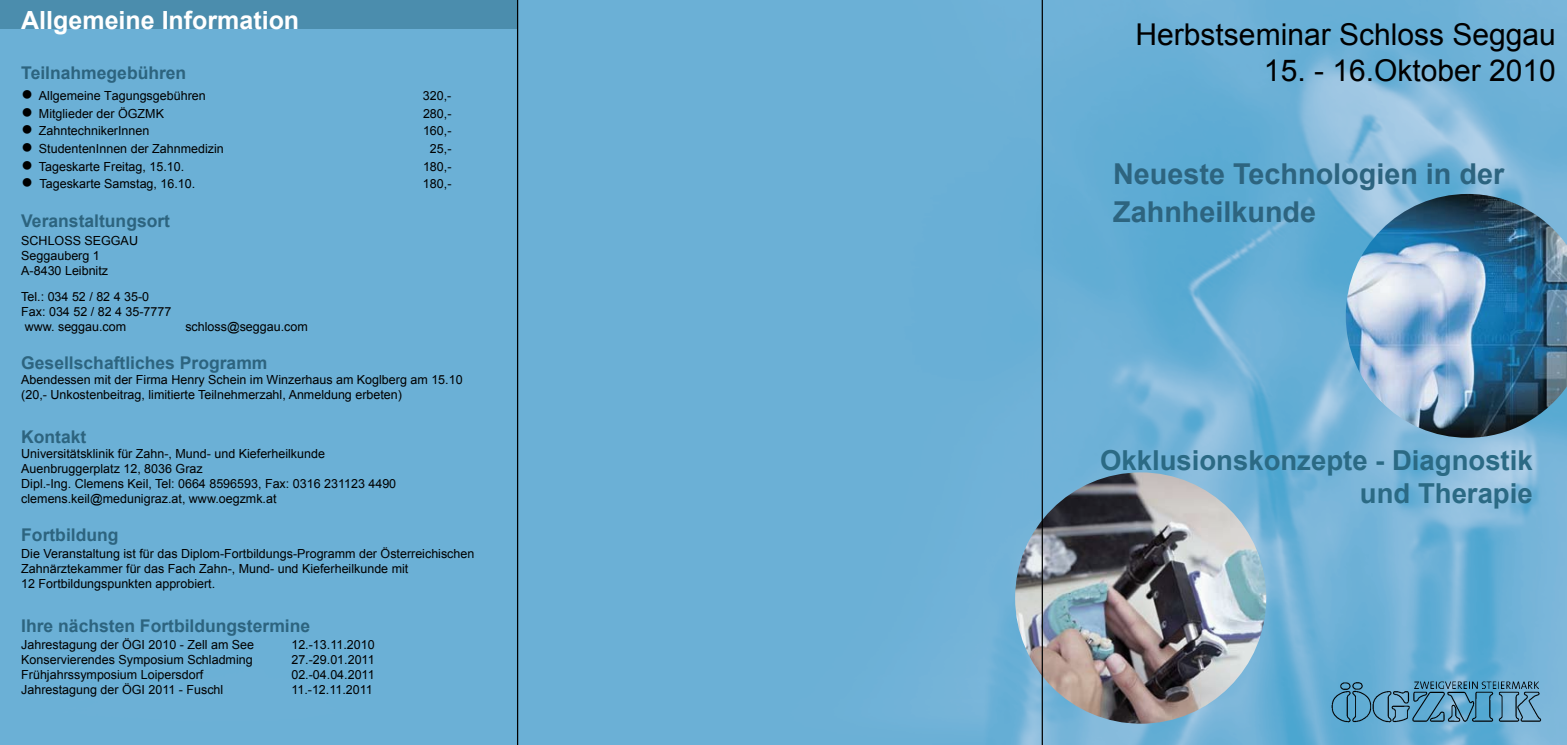
<style>
.page{position:relative;width:1567px;height:745px;background:#fff}
.page>*{position:absolute;margin:0;border:0;box-sizing:border-box;transform-origin:0 0}
.t1{font:30px "Arial";color:#000}
.t2{font:700 28.75px/37.5px "Arial";color:#2d647f}
.t3{font:700 27.5px/33px "Arial";color:#2b6a84;text-align:right}
.t4{font:700 25px "Arial";color:#fff}
.t5{font:700 17.5px "Arial";color:#2d647f}
.t6{font:12.5px/15px "Arial";color:#000}
.t7{font:12.5px "Arial";letter-spacing:-.035em;color:#000}
.s1{font-size:20px}
</style>
<div class="page">
<img style="left:0;top:0;width:1566px;height:744px">
<img style="left:1331px;top:680px;width:210px;height:41px">
<div style="left:0;top:0;width:517px;height:28px;background:#4b8dad"></div>
<img style="left:1345px;top:194px;width:221px;height:243px">
<img style="left:1015px;top:472px;width:251px;height:251px;border-radius:125px">
<div style="left:517px;top:0;width:525px;height:744px;background:#6bb0d6"></div>
<h3 class="t4" style="left:21px;top:4px;width:279px">Allgemeine Information</h3>
<h1 class="t1" style="left:1135px;top:15px;width:422px">Herbstseminar Schloss Seggau</h1>
<h3 class="t5" style="left:21px;top:62px;width:166px">Teilnahmegebühren</h3>
<h1 class="t1" style="left:1263px;top:51px;width:293px">15. - 16.Oktober 2010</h1>
<p class="t6" style="left:21px;top:89px;width:186px"><span class="s1">●</span> Allgemeine Tagungsgebühren</p>
<p class="t6" style="left:423px;top:89px;width:30px">320,-</p>
<p class="t6" style="left:21px;top:106px;width:144px"><span class="s1">●</span> Mitglieder der ÖGZMK</p>
<p class="t6" style="left:423px;top:106px;width:30px">280,-</p>
<p class="t6" style="left:21px;top:124px;width:130px"><span class="s1">●</span> ZahntechnikerInnen</p>
<p class="t6" style="left:423px;top:124px;width:30px">160,-</p>
<p class="t6" style="left:21px;top:141px;width:204px"><span class="s1">●</span> StudentenInnen der Zahnmedizin</p>
<p class="t6" style="left:430px;top:141px;width:23px">25,-</p>
<p class="t6" style="left:21px;top:159px;width:164px"><span class="s1">●</span> Tageskarte Freitag, 15.10.</p>
<p class="t6" style="left:423px;top:159px;width:30px">180,-</p>
<p class="t6" style="left:21px;top:176px;width:175px"><span class="s1">●</span> Tageskarte Samstag, 16.10.</p>
<p class="t6" style="left:423px;top:176px;width:30px">180,-</p>
<h3 class="t5" style="left:21px;top:209px;width:150px">Veranstaltungsort</h3>
<p class="t6" style="left:21px;top:233px;width:118px">SCHLOSS SEGGAU<br>Seggauberg 1<br>A-8430 Leibnitz</p>
<p class="t6" style="left:21px;top:289px;width:152px">Tel.: 034 52 / 82 4 35-0<br>Fax: 034 52 / 82 4 35-7777 www. seggau.com</p>
<h2 class="t2" style="left:1113px;top:156px;width:392px">Neueste Technologien in der<br>Zahnheilkunde</h2>
<p class="t6" style="left:185px;top:319px;width:124px">schloss@seggau.com</p>
<h3 class="t5" style="left:21px;top:351px;width:248px">Gesellschaftliches Programm</h3>
<p class="t6" style="left:21px;top:372px;width:443px">Abendessen mit der Firma Henry Schein im Winzerhaus am Koglberg am 15.10 (20,- Unkostenbeitrag, limitierte Teilnehmerzahl, Anmeldung erbeten)</p>
<h3 class="t5" style="left:21px;top:424px;width:67px">Kontakt</h3>
<p class="t6" style="left:21px;top:445px;width:376px">Universitätsklinik für Zahn-, Mund- und Kieferheilkunde Auenbruggerplatz 12, 8036 Graz<br>Dipl.-Ing. Clemens Keil, Tel: 0664 8596593, Fax: 0316 231123 4490 clemens.keil@medunigraz.at, www.oegzmk.at</p>
<h3 class="t5" style="left:21px;top:523px;width:99px">Fortbildung</h3>
<p class="t6" style="left:21px;top:546px;width:454px">Die Veranstaltung ist für das Diplom-Fortbildungs-Programm der Österreichischen<br>Zahnärztekammer für das Fach Zahn-, Mund- und Kieferheilkunde mit<br>12 Fortbildungspunkten approbiert.</p>
<h3 class="t5" style="left:21px;top:613px;width:290px">Ihre nächsten Fortbildungstermine</h3>
<p class="t6" style="left:21px;top:636px;width:234px">Jahrestagung der ÖGI 2010 - Zell am See</p>
<p class="t6" style="left:291px;top:636px;width:85px">12.-13.11.2010</p>
<p class="t6" style="left:21px;top:651px;width:233px">Konservierendes Symposium Schladming</p>
<p class="t6" style="left:291px;top:651px;width:85px">27.-29.01.2011</p>
<p class="t6" style="left:21px;top:666px;width:183px">Frühjahrssymposium Loipersdorf</p>
<p class="t6" style="left:291px;top:666px;width:85px">02.-04.04.2011</p>
<p class="t6" style="left:21px;top:681px;width:203px">Jahrestagung der ÖGI 2011 - Fuschl</p>
<p class="t7" style="left:291px;top:681px;width:83px">11.-12.11.2011</p>
<h3 class="t3" style="left:1099px;top:445px;width:434px">Okklusionskonzepte - Diagnostik und Therapie</h3>
</div>
